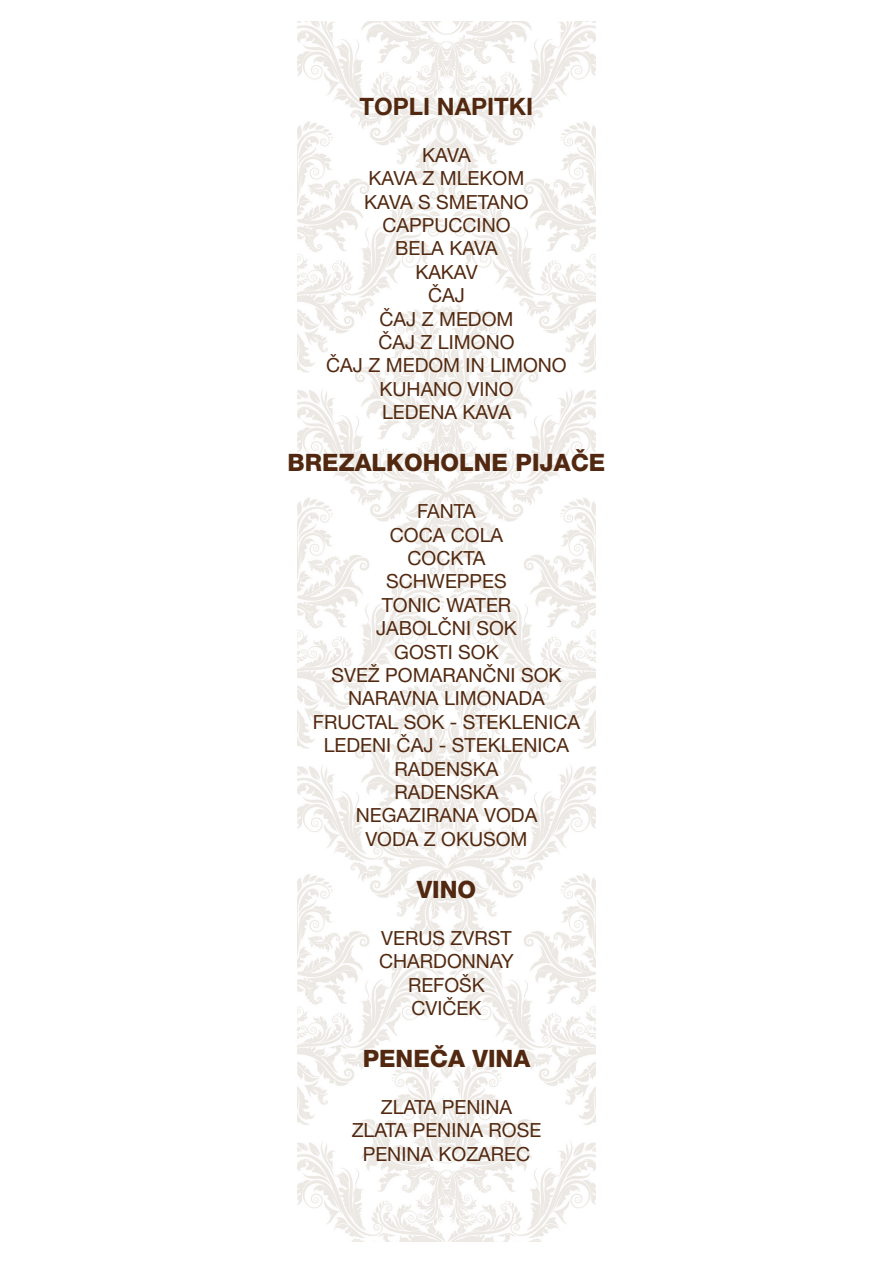
<style>
.page{position:relative;width:893px;height:1263px;background:#fff}
.page>*{position:absolute;margin:0;border:0;box-sizing:border-box;transform-origin:0 0}
.t1{font:800 24px "Helvetica Neue LT Pro";color:#522910}
.t2{font:700 24px "Helvetica Neue LT Pro";color:#522910}
.t3{font:19.5px "Helvetica Neue LT Pro";color:#522910}
</style>
<div class="page">
<img style="left:297px;top:21px;width:299px;height:1221px">
<p class="t2" style="left:360px;top:91px;width:175px">TOPLI NAPITKI</p>
<p class="t3" style="left:422px;top:143px;width:50px">KAVA</p>
<p class="t3" style="left:369px;top:166px;width:157px">KAVA Z MLEKOM</p>
<p class="t3" style="left:364px;top:190px;width:166px">KAVA S SMETANO</p>
<p class="t3" style="left:382px;top:213px;width:130px">CAPPUCCINO</p>
<p class="t3" style="left:395px;top:236px;width:104px">BELA KAVA</p>
<p class="t3" style="left:415px;top:260px;width:64px">KAKAV</p>
<p class="t3" style="left:428px;top:283px;width:38px">ČAJ</p>
<p class="t3" style="left:379px;top:307px;width:136px">ČAJ Z MEDOM</p>
<p class="t3" style="left:378px;top:330px;width:138px">ČAJ Z LIMONO</p>
<p class="t3" style="left:326px;top:353px;width:242px">ČAJ Z MEDOM IN LIMONO</p>
<p class="t3" style="left:379px;top:377px;width:135px">KUHANO VINO</p>
<p class="t3" style="left:382px;top:400px;width:130px">LEDENA KAVA</p>
<p class="t1" style="left:288px;top:449px;width:319px">BREZALKOHOLNE PIJAČE</p>
<p class="t3" style="left:417px;top:499px;width:60px">FANTA</p>
<p class="t3" style="left:390px;top:523px;width:115px">COCA COLA</p>
<p class="t3" style="left:407px;top:546px;width:80px">COCKTA</p>
<p class="t3" style="left:386px;top:569px;width:122px">SCHWEPPES</p>
<p class="t3" style="left:382px;top:593px;width:131px">TONIC WATER</p>
<p class="t3" style="left:376px;top:616px;width:142px">JABOLČNI SOK</p>
<p class="t3" style="left:394px;top:640px;width:106px">GOSTI SOK</p>
<p class="t3" style="left:331px;top:663px;width:232px">SVEŽ POMARANČNI SOK</p>
<p class="t3" style="left:348px;top:686px;width:198px">NARAVNA LIMONADA</p>
<p class="t3" style="left:313px;top:710px;width:269px">FRUCTAL SOK - STEKLENICA</p>
<p class="t3" style="left:324px;top:733px;width:247px">LEDENI ČAJ - STEKLENICA</p>
<p class="t3" style="left:394px;top:757px;width:105px">RADENSKA</p>
<p class="t3" style="left:394px;top:780px;width:105px">RADENSKA</p>
<p class="t3" style="left:356px;top:803px;width:183px">NEGAZIRANA VODA</p>
<p class="t3" style="left:365px;top:827px;width:164px">VODA Z OKUSOM</p>
<p class="t1" style="left:417px;top:875px;width:61px">VINO</p>
<p class="t3" style="left:381px;top:926px;width:132px">VERUS ZVRST</p>
<p class="t3" style="left:379px;top:949px;width:136px">CHARDONNAY</p>
<p class="t3" style="left:408px;top:973px;width:78px">REFOŠK</p>
<p class="t3" style="left:411px;top:996px;width:72px">CVIČEK</p>
<p class="t1" style="left:363px;top:1044px;width:169px">PENEČA VINA</p>
<p class="t3" style="left:381px;top:1095px;width:133px">ZLATA PENINA</p>
<p class="t3" style="left:352px;top:1118px;width:191px">ZLATA PENINA ROSE</p>
<p class="t3" style="left:363px;top:1142px;width:169px">PENINA KOZAREC</p>
</div>
